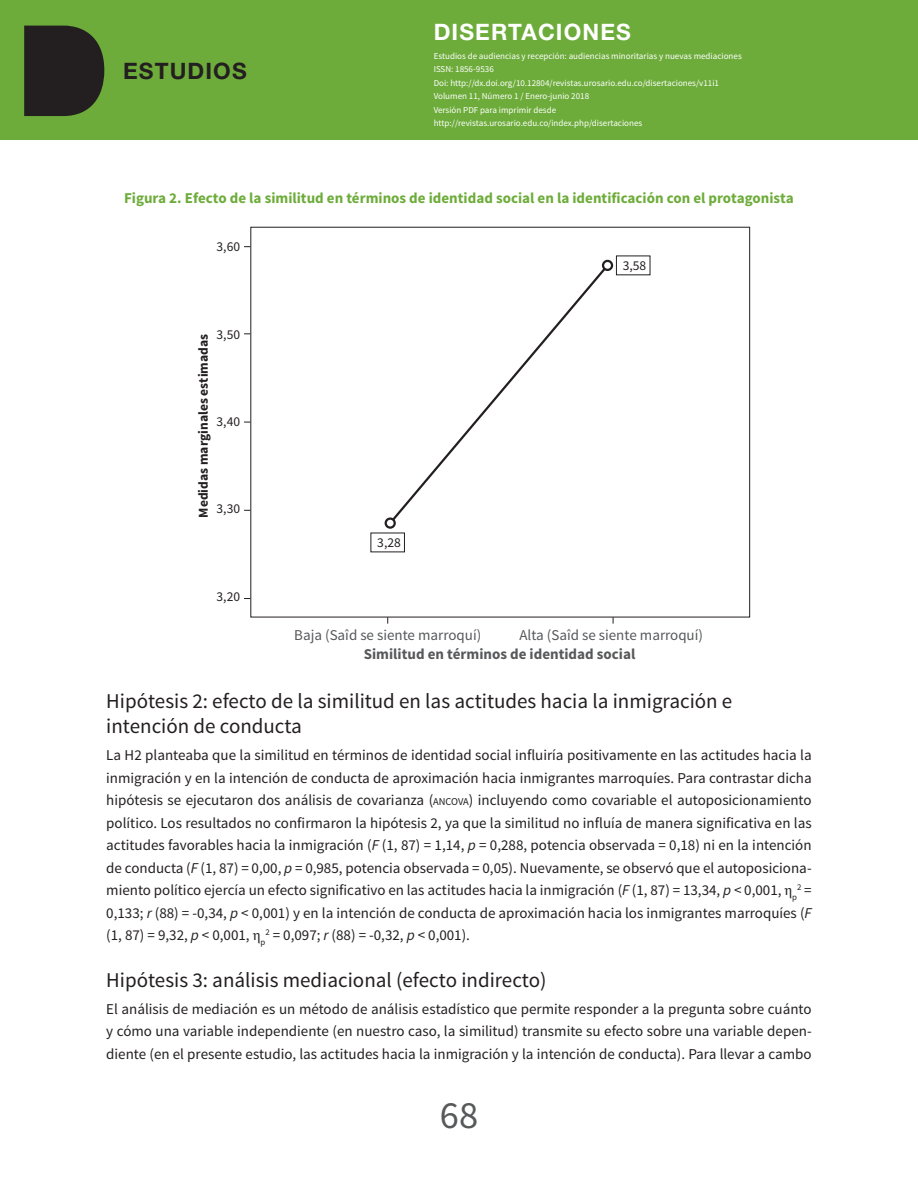
<style>
.page{position:relative;width:918px;height:1188px;background:#fff}
.page>*{position:absolute;margin:0;border:0;box-sizing:border-box;transform-origin:0 0}
.t1{font:38.4px "Source Sans Pro";color:#57585a}
.t2{font:700 22.65px "Helvetica Neue LT Std";letter-spacing:.05em;color:#fff}
.t3{font:700 22.65px "Helvetica Neue LT Std";letter-spacing:.05em;color:#231f20}
.T3{font:21px/25.5px "Source Sans Pro";color:#231f20}
.p1{font:15px/22.5px "Source Sans Pro";color:#231f20;text-align:justify}
.titulo_figura{font:700 15px "Source Sans Pro";color:#6dac3a}
.t4{font:700 15px/19.5px "Source Sans Pro";color:#57585a}
.t5{font:15px "Source Sans Pro";color:#57585a}
.t6{font:13.5px "Source Sans Pro";color:#231f20}
.t7{font:700 13.5px "Source Sans Pro";color:#231f20}
.t8{font:9px/13.5px "Source Sans Pro";color:#fff}
.p1-2{font:8.7px "Source Sans Pro";color:#231f20}
.s1{font-style:inherit}
.s2{font-weight:400}
.s3{font-size:10.5px}
.s4{font-style:italic}
.s5{font-family:"Times New Roman"}
.s6{font-size:15px}
</style>
<div class="page">
<div style="left:0;top:0;width:918px;height:139px;background:#6dac3a"></div>
<svg style="left:24px;top:26px;width:80px;height:90px;background:#292b22"></svg>
<svg style="left:391px;top:267px;width:215px;height:254px"></svg>
<div style="left:602px;top:260px;width:11px;height:11px;border:2px solid #231f20;border-radius:50%"></div>
<div style="left:385px;top:517px;width:11px;height:12px;border:2px solid #231f20;border-radius:50%"></div>
<h2 class="t3" style="left:123px;top:57px;width:125px">ESTUDIOS</h2>
<h2 class="t2" style="left:434px;top:18px;width:199px">DISERTACIONES</h2>
<p class="t8" style="left:434px;top:49px;width:310px">Estudios de audiencias y recepción: audiencias minoritarias y nuevas mediaciones <span class="s1">ISSN</span>: 1856-9536<br>Doi: http://dx.doi.org/10.12804/revistas.urosario.edu.co/disertaciones/v11i1<br>Volumen 11, Número 1 / Enero-junio 2018<br>Versión <span class="s1">PDF</span> para imprimir desde http://revistas.urosario.edu.co/index.php/disertaciones</p>
<p class="titulo_figura" style="left:124px;top:188px;width:671px">Figura 2. Efecto de la similitud en términos de identidad social en la identificación con el protagonista</p>
<p class="t6" style="left:217px;top:239px;width:25px">3,60</p>
<p class="t6" style="left:217px;top:326px;width:25px">3,50</p>
<p class="t7" style="left:195px;top:518px;width:185px;rotate:-90deg">Medidas marginales estimadas</p>
<p class="t6" style="left:217px;top:413px;width:25px">3,40</p>
<p class="t6" style="left:217px;top:500px;width:25px">3,30</p>
<p class="t6" style="left:217px;top:588px;width:25px">3,20</p>
<p class="t6" style="left:377px;top:534px;width:25px">3,28</p>
<p class="t6" style="left:623px;top:257px;width:25px">3,58</p>
<p class="t5" style="left:294px;top:625px;width:188px">Baja (Saîd se siente marroquí)</p>
<p class="t4" style="left:364px;top:625px;width:341px;text-indent:156px"><span class="s2">Alta (Saîd se siente marroquí)<br></span>Similitud en términos de identidad social</p>
<p class="T3" style="left:106px;top:689px;width:628px">Hipótesis 2: efecto de la similitud en las actitudes hacia la inmigración e intención de conducta</p>
<p class="p1" style="left:106px;top:744px;width:707px">La H2 planteaba que la similitud en términos de identidad social influiría positivamente en las actitudes hacia la inmigración y en la intención de conducta de aproximación hacia inmigrantes marroquíes. Para contrastar dicha hipótesis se ejecutaron dos análisis de covarianza (<span class="s3">AN COVA</span>) incluyendo como covariable el autoposicionamiento político. Los resultados no confirmaron la hipótesis 2, ya que la similitud no influía de manera significativa en las actitudes favorables hacia la inmigración (<span class="s4">F</span> (1, 87) = 1,14, <span class="s4">p</span> = 0,288, potencia observada = 0,18) ni en la intención de conducta (<span class="s4">F</span> (1, 87) = 0,00, <span class="s4">p</span> = 0,985, potencia observada = 0,05). Nuevamente, se observó que el autoposiciona&shy;miento político ejercía un efecto significativo en las actitudes hacia la inmigración (<span class="s4">F</span> (1, 87) = 13,34, <span class="s4">p</span> &lt; 0,001, <span class="s5">η</span><sub>p</sub></p>
<p class="p1-2" style="left:797px;top:882px;width:16px">2 <span class="s6">=</span></p>
<p class="p1" style="left:106px;top:902px;width:707px">0,133; <span class="s4">r</span> (88) = -0,34, <span class="s4">p</span> &lt; 0,001) y en la intención de conducta de aproximación hacia los inmigrantes marroquíes (<span class="s4">F </span>(1, 87) = 9,32, <span class="s4">p</span> &lt; 0,001, <span class="s5">η</span><sub>p</sub><sup>2</sup> = 0,097; <span class="s4">r</span> (88) = -0,32, <span class="s4">p</span> &lt; 0,001).</p>
<p class="T3" style="left:106px;top:968px;width:442px">Hipótesis 3: análisis mediacional (efecto indirecto)</p>
<p class="p1" style="left:106px;top:998px;width:707px">El análisis de mediación es un método de análisis estadístico que permite responder a la pregunta sobre cuánto y cómo una variable independiente (en nuestro caso, la similitud) transmite su efecto sobre una variable depen&shy;diente (en el presente estudio, las actitudes hacia la inmigración y la intención de conducta). Para llevar a cambo</p>
<h1 class="t1" style="left:440px;top:1092px;width:40px">68</h1>
</div>
